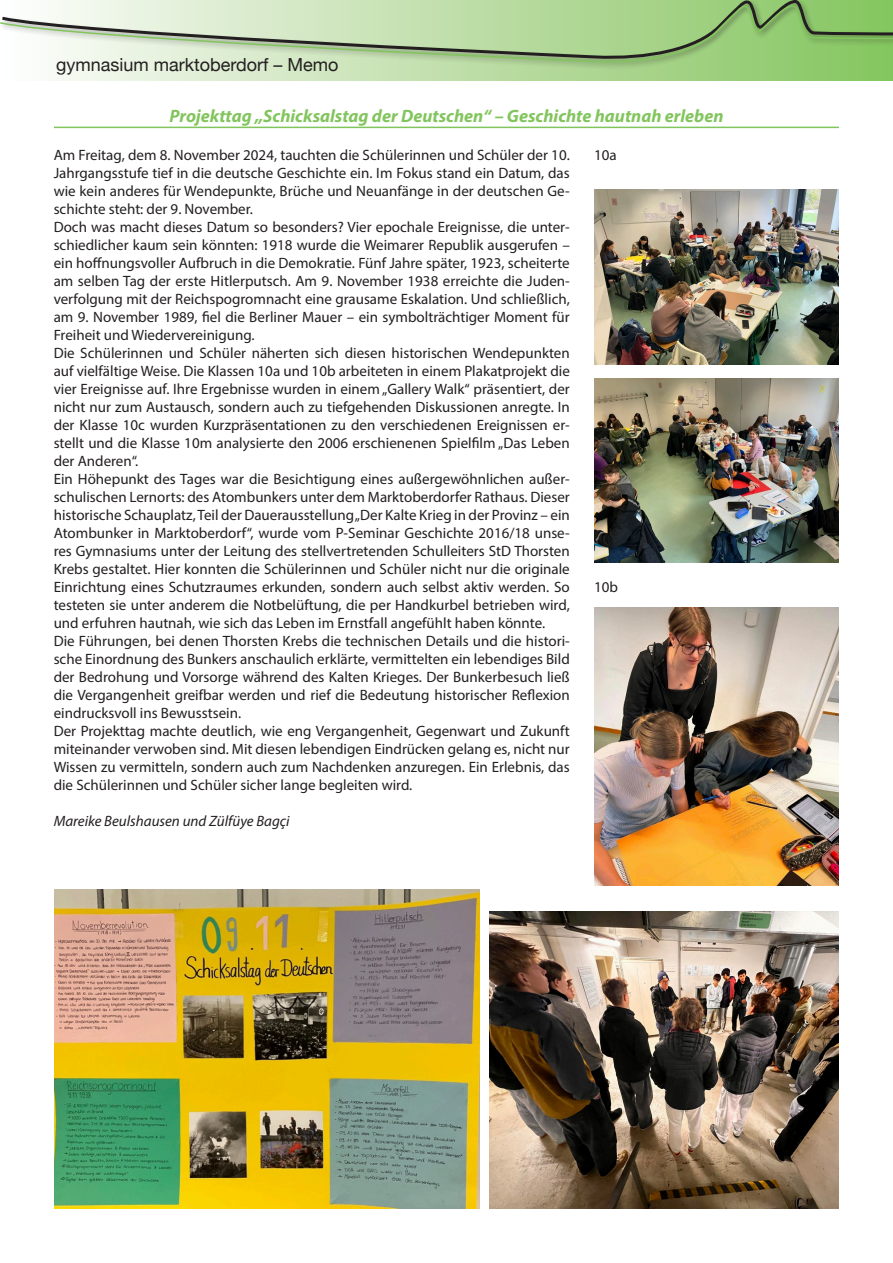
<style>
.page{position:relative;width:893px;height:1263px;background:#fff}
.page>*{position:absolute;margin:0;border:0;box-sizing:border-box;transform-origin:0 0}
.Überschriften{font:italic 700 18px "Myriad Pro";color:#82c55d}
.t1{font:18px "Helvetica Neue";color:#231f20}
.Text{font:15px/18px "Myriad Pro";color:#231f20;text-align:justify}
.Text-2{font:italic 15px "Myriad Pro";color:#231f20}
</style>
<div class="page">
<div style="left:2px;top:0;width:891px;height:81px;background:linear-gradient(to right,#fdfcfb,#84c45e)"></div>
<div style="left:0;top:0;width:893px;height:70px;background:#231f20;opacity:.35"></div>
<svg style="left:0;top:0;width:893px;height:5px;background:#bedcaa"></svg>
<svg style="left:0;top:5px;width:893px;height:61px;background:#b4d2a0"></svg>
<hr style="left:54px;top:127px;width:785px;height:1px;background:#82c55d">
<img style="left:594px;top:378px;width:245px;height:184px">
<img style="left:594px;top:189px;width:245px;height:175px">
<img style="left:54px;top:890px;width:426px;height:319px">
<img style="left:489px;top:912px;width:350px;height:297px">
<img style="left:594px;top:608px;width:245px;height:277px">
<p class="t1" style="left:56px;top:52px;width:284px">gymnasium marktoberdorf – Memo</p>
<p class="Überschriften" style="left:169px;top:104px;width:556px">Projekttag „Schicksalstag der Deutschen“ – Geschichte hautnah erleben</p>
<p class="Text" style="left:594px;top:145px;width:24px">10a</p>
<p class="Text" style="left:54px;top:145px;width:518px">Am Freitag, dem 8. November 2024, tauchten die Schülerinnen und Schüler der 10.<br>Jahrgangsstufe tief in die deutsche Geschichte ein. Im Fokus stand ein Datum, das wie kein anderes für Wendepunkte, Brüche und Neuanfänge in der deutschen Ge&shy;schichte steht: der 9. November.</p>
<p class="Text" style="left:54px;top:217px;width:518px">Doch was macht dieses Datum so besonders? Vier epochale Ereignisse, die unter&shy;schiedlicher kaum sein könnten: 1918 wurde die Weimarer Republik ausgerufen – ein hoffnungsvoller Aufbruch in die Demokratie. Fünf Jahre später, 1923, scheiterte am selben Tag der erste Hitlerputsch. Am 9. November 1938 erreichte die Juden&shy;verfolgung mit der Reichspogromnacht eine grausame Eskalation. Und schließlich, am 9. November 1989, fiel die Berliner Mauer – ein symbolträchtiger Moment für Freiheit und Wiedervereinigung.</p>
<p class="Text" style="left:54px;top:343px;width:518px">Die Schülerinnen und Schüler näherten sich diesen historischen Wendepunkten auf vielfältige Weise. Die Klassen 10a und 10b arbeiteten in einem Plakatprojekt die vier Ereignisse auf. Ihre Ergebnisse wurden in einem „Gallery Walk“ präsentiert, der nicht nur zum Austausch, sondern auch zu tiefgehenden Diskussionen anregte. In der Klasse 10c wurden Kurzpräsentationen zu den verschiedenen Ereignissen er&shy;stellt und die Klasse 10m analysierte den 2006 erschienenen Spielfilm „Das Leben der Anderen“.</p>
<p class="Text" style="left:54px;top:469px;width:518px">Ein Höhepunkt des Tages war die Besichtigung eines außergewöhnlichen außer&shy;schulischen Lernorts: des Atombunkers unter dem Marktoberdorfer Rathaus. Dieser historische Schauplatz, Teil der Dauerausstellung „Der Kalte Krieg in der Provinz – ein Atombunker in Marktoberdorf“, wurde vom P-Seminar Geschichte 2016/18 unse&shy;res Gymnasiums unter der Leitung des stellvertretenden Schulleiters StD Thorsten Krebs gestaltet. Hier konnten die Schülerinnen und Schüler nicht nur die originale Einrichtung eines Schutzraumes erkunden, sondern auch selbst aktiv werden. So testeten sie unter anderem die Notbelüftung, die per Handkurbel betrieben wird, und erfuhren hautnah, wie sich das Leben im Ernstfall angefühlt haben könnte.</p>
<p class="Text" style="left:54px;top:631px;width:518px">Die Führungen, bei denen Thorsten Krebs die technischen Details und die histori&shy;sche Einordnung des Bunkers anschaulich erklärte, vermittelten ein lebendiges Bild der Bedrohung und Vorsorge während des Kalten Krieges. Der Bunkerbesuch ließ die Vergangenheit greifbar werden und rief die Bedeutung historischer Reflexion eindrucksvoll ins Bewusstsein.</p>
<p class="Text" style="left:54px;top:721px;width:518px">Der Projekttag machte deutlich, wie eng Vergangenheit, Gegenwart und Zukunft miteinander verwoben sind. Mit diesen lebendigen Eindrücken gelang es, nicht nur Wissen zu vermitteln, sondern auch zum Nachdenken anzuregen. Ein Erlebnis, das die Schülerinnen und Schüler sicher lange begleiten wird.</p>
<p class="Text-2" style="left:54px;top:811px;width:238px">Mareike Beulshausen und Zülfüye Bagçi</p>
<p class="Text" style="left:594px;top:577px;width:25px">10b</p>
</div>
